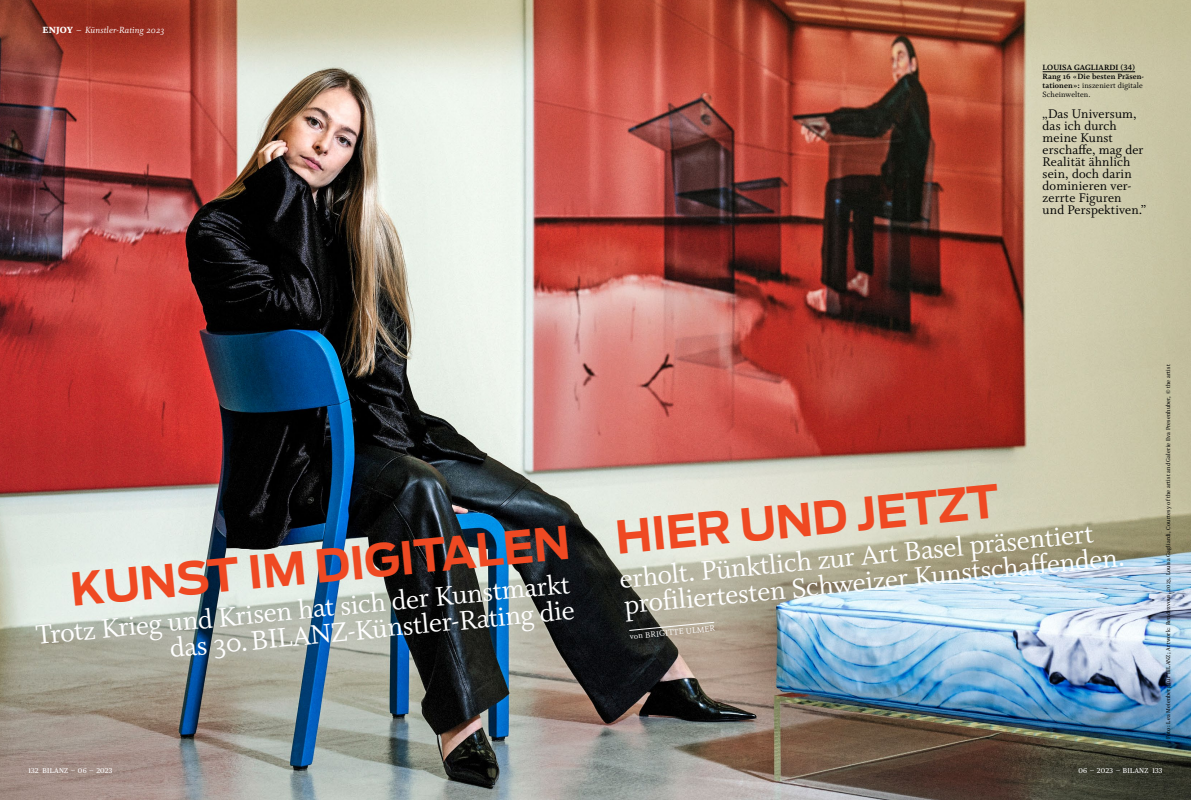
<style>
.page{position:relative;width:1191px;height:800px;background:#fff}
.page>*{position:absolute;margin:0;border:0;box-sizing:border-box;transform-origin:0 0}
.headline_x04{font:700 45px "Antenna";color:#ef4922}
._330_Lead_30_WhitRom{font:30px "Whitman";color:#fff}
._830_Legi_8_5_WhitRo{font:14px/12px "Whitman";letter-spacing:.01em;color:#000}
._100_RubTit_klein_x0{font:italic 10px "Whitman";letter-spacing:.01em;color:#fff}
._400_Autorenzeile_Li{font:9px "Whitman";color:#fff}
._830_Legi_8_5_WhitRo-2{font:700 8.5px/9px "Whitman";letter-spacing:.005em;color:#000}
.t1{font:7px "Publico Text";letter-spacing:.035em;color:#fff}
._400_Fotobyline_x12{font:5.5px "Publico Text";letter-spacing:.025em;color:#000}
.s1{font-weight:900;font-style:normal}
.s2{font-weight:400}
</style>
<div class="page">
<img style="left:0;top:0;width:1191px;height:799px">
<svg style="left:629px;top:621px;width:85px;height:9px"></svg>
<hr style="left:1042px;top:72px;width:93px;height:1px;background:#000">
<p class="_100_RubTit_klein_x0" style="left:43px;top:24px;width:123px"><span class="s1">ENJOY</span> – Künstler-Rating 2023</p>
<p class="_830_Legi_8_5_WhitRo-2" style="left:1042px;top:63px;width:94px">LOUISA GAGLIARDI (34)</p>
<p class="_830_Legi_8_5_WhitRo-2" style="left:1042px;top:72px;width:103px">Rang 16 «Die besten Präsen&shy;tationen»: <span class="s2">inszeniert digitale<br>Scheinwelten.</span></p>
<p class="_830_Legi_8_5_WhitRo" style="left:1042px;top:108px;width:105px">„Das Universum, das ich durch meine Kunst erschaffe, mag der<br>Realität ähnlich sein, doch darin dominieren ver&shy;zerrte Figuren und Perspektiven.”</p>
<p class="headline_x04" style="left:68px;top:567px;width:934px;rotate:-6deg">KUNST IM DIGITALEN HIER UND JETZT</p>
<p class="_330_Lead_30_WhitRom" style="left:618px;top:564px;width:477px;rotate:-6deg">erholt. Pünktlich zur Art Basel präsentiert</p>
<p class="_330_Lead_30_WhitRom" style="left:623px;top:590px;width:504px;rotate:-6deg">profiliertesten Schweizer Kunstschaffenden.</p>
<p class="_400_Autorenzeile_Li" style="left:629px;top:631px;width:87px;rotate:-5deg">von BRIGITTE ULMER</p>
<p class="_330_Lead_30_WhitRom" style="left:34px;top:620px;width:538px;rotate:-6deg">Trotz Krieg und Krisen hat sich der Kunstmarkt</p>
<p class="_330_Lead_30_WhitRom" style="left:168px;top:633px;width:408px;rotate:-6deg">das 30.BILANZ-Künstler-Rating die</p>
<p class="_400_Fotobyline_x12" style="left:1164px;top:738px;width:376px;rotate:-90deg">Foto: Lea Meienberg für BILANZ; Artwork: Rendezvous, 2023, Louisa Gagliardi, Courtesy of the artist and Galerie Eva Presenhuber, © the artist</p>
<p class="t1" style="left:28px;top:765px;width:11px">132</p>
<p class="t1" style="left:43px;top:765px;width:71px">BILANZ — 06 — 2023</p>
<p class="t1" style="left:1078px;top:765px;width:71px">06 — 2023 — BILANZ</p>
<p class="t1" style="left:1152px;top:765px;width:12px">133</p>
</div>
